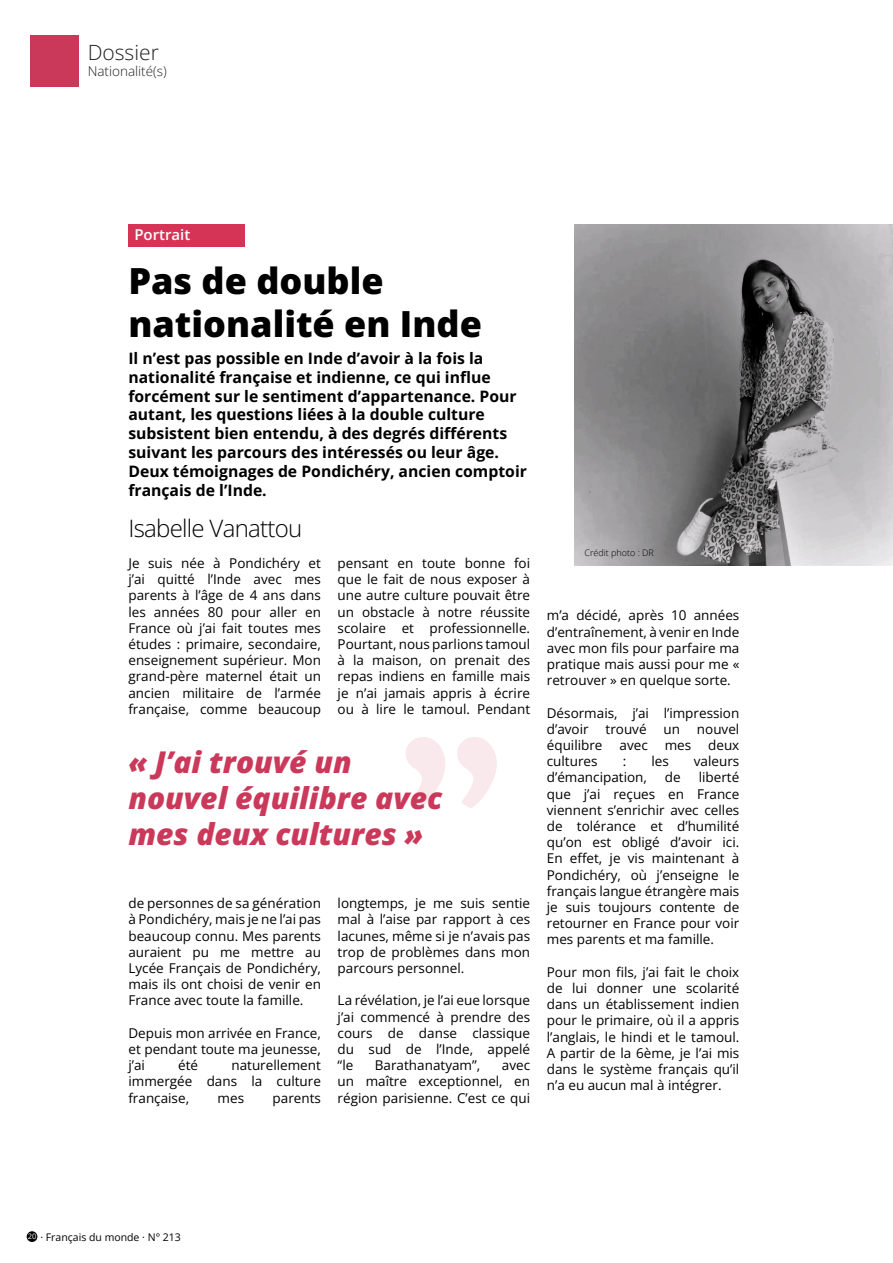
<style>
.page{position:relative;width:893px;height:1263px;background:#fff}
.page>*{position:absolute;margin:0;border:0;box-sizing:border-box;transform-origin:0 0}
.t1{font:800 36px/43.2px "Open Sans";color:#000001}
.t2{font:italic 800 30px/36px "Open Sans";color:#cb395a}
.t3{font:300 24px "Open Sans";letter-spacing:-.03em;color:#000001}
.t4{font:300 21px "Open Sans";color:#231f20}
.t5{font:700 15.75px/18.9px "Open Sans";color:#000001}
.t6{font:600 15px "Open Sans";color:#fff}
.t7{font:13.5px/16.2px "Open Sans";color:#000001;text-align:justify}
.t8{font:300 13.5px "Open Sans";color:#231f20}
.t9{font:10.5px "Open Sans";color:#000001}
.t10{font:300 9px "Open Sans";color:#000001}
</style>
<div class="page">
<img style="left:574px;top:224px;width:319px;height:342px">
<div style="left:128px;top:224px;width:117px;height:22px;background:#d63457"></div>
<div style="left:30px;top:35px;width:49px;height:52px;background:#cb395a"></div>
<div style="left:27px;top:1231px;width:10px;height:11px;background:#000001;border-radius:50%"></div>
<svg style="left:406px;top:737px;width:91px;height:71px"></svg>
<h3 class="t4" style="left:88px;top:44px;width:73px">Dossier</h3>
<p class="t8" style="left:88px;top:66px;width:81px">Nationalité(s)</p>
<p class="t6" style="left:134px;top:229px;width:58px">Portrait</p>
<h1 class="t1" style="left:128px;top:262px;width:355px">Pas de double nationalité en Inde</h1>
<p class="t5" style="left:128px;top:350px;width:400px">Il n’est pas possible en Inde d’avoir à la fois la nationalité française et indienne, ce qui influe forcément sur le sentiment d’appartenance. Pour autant, les questions liées à la double culture subsistent bien entendu, à des degrés différents suivant les parcours des intéressés ou leur âge.<br>Deux témoignages de Pondichéry, ancien comptoir français de l’Inde.</p>
<h3 class="t3" style="left:128px;top:519px;width:175px">Isabelle Vanattou</h3>
<p class="t7" style="left:128px;top:556px;width:194px">Je suis née à Pondichéry et j’ai quitté l’Inde avec mes parents à l’âge de 4 ans dans les années 80 pour aller en France où j’ai fait toutes mes études : primaire, secondaire, enseignement supérieur. Mon grand-père maternel était un ancien militaire de l’armée française, comme beaucoup</p>
<p class="t7" style="left:338px;top:556px;width:194px">pensant en toute bonne foi que le fait de nous exposer à une autre culture pouvait être un obstacle à notre réussite scolaire et professionnelle.<br>Pourtant, nous parlions tamoul à la maison, on prenait des repas indiens en famille mais je n’ai jamais appris à écrire ou à lire le tamoul. Pendant</p>
<h2 class="t2" style="left:128px;top:747px;width:315px">« J’ai trouvé un nouvel équilibre avec mes deux cultures »</h2>
<p class="t7" style="left:128px;top:896px;width:194px">de personnes de sa génération à Pondichéry, mais je ne l’ai pas beaucoup connu. Mes parents auraient pu me mettre au Lycée Français de Pondichéry, mais ils ont choisi de venir en France avec toute la famille.</p>
<p class="t7" style="left:128px;top:1026px;width:194px">Depuis mon arrivée en France, et pendant toute ma jeunesse, j’ai</p>
<p class="t7" style="left:178px;top:1058px;width:21px">été</p>
<p class="t7" style="left:128px;top:1058px;width:194px;text-indent:103px">naturellement immergée dans la culture française,</p>
<p class="t7" style="left:218px;top:1091px;width:28px">mes</p>
<p class="t7" style="left:273px;top:1091px;width:50px">parents</p>
<p class="t7" style="left:338px;top:896px;width:194px">longtemps, je me suis sentie mal à l’aise par rapport à ces lacunes, même si je n’avais pas trop de problèmes dans mon parcours personnel.</p>
<p class="t7" style="left:338px;top:994px;width:194px">La révélation, je l’ai eue lorsque j’ai commencé à prendre des cours de danse classique du sud de l’Inde, appelé “le</p>
<p class="t7" style="left:375px;top:1057px;width:107px">Barathanatyam”,</p>
<p class="t7" style="left:338px;top:1057px;width:194px;text-indent:164px">avec un maître exceptionnel, en région parisienne. C’est ce qui</p>
<p class="t10" style="left:584px;top:549px;width:71px">Crédit photo : DR</p>
<p class="t7" style="left:547px;top:609px;width:194px">m’a décidé, après 10 années d’entraînement, à venir en Inde avec mon fils pour parfaire ma pratique mais aussi pour me « retrouver » en quelque sorte.</p>
<p class="t7" style="left:547px;top:706px;width:194px">Désormais, j’ai l’impression d’avoir trouvé un</p>
<p class="t7" style="left:697px;top:722px;width:44px">nouvel</p>
<p class="t7" style="left:547px;top:738px;width:57px">équilibre</p>
<p class="t7" style="left:619px;top:738px;width:30px">avec</p>
<p class="t7" style="left:665px;top:738px;width:28px">mes</p>
<p class="t7" style="left:708px;top:738px;width:33px">deux</p>
<p class="t7" style="left:547px;top:754px;width:52px">cultures</p>
<p class="t7" style="left:623px;top:754px;width:5px">:</p>
<p class="t7" style="left:651px;top:754px;width:19px">les</p>
<p class="t7" style="left:694px;top:754px;width:47px">valeurs</p>
<p class="t7" style="left:547px;top:771px;width:102px">d’émancipation,</p>
<p class="t7" style="left:665px;top:771px;width:17px">de</p>
<p class="t7" style="left:547px;top:771px;width:194px;text-indent:152px">liberté que j’ai reçues en France viennent s’enrichir avec celles de tolérance et d’humilité qu’on est obligé d’avoir ici.<br>En effet, je vis maintenant à Pondichéry, où j’enseigne le français langue étrangère mais je suis toujours contente de retourner en France pour voir mes parents et ma famille.</p>
<p class="t7" style="left:547px;top:963px;width:194px">Pour mon fils, j’ai fait le choix de lui donner une scolarité dans un établissement indien pour le primaire, où il a appris l’anglais, le hindi et le tamoul.<br>A partir de la 6ème, je l’ai mis dans le système français qu’il n’a eu aucun mal à intégrer.</p>
<p class="t9" style="left:28px;top:1233px;width:155px"><sup>20</sup> · Français du monde · N° 213</p>
</div>
